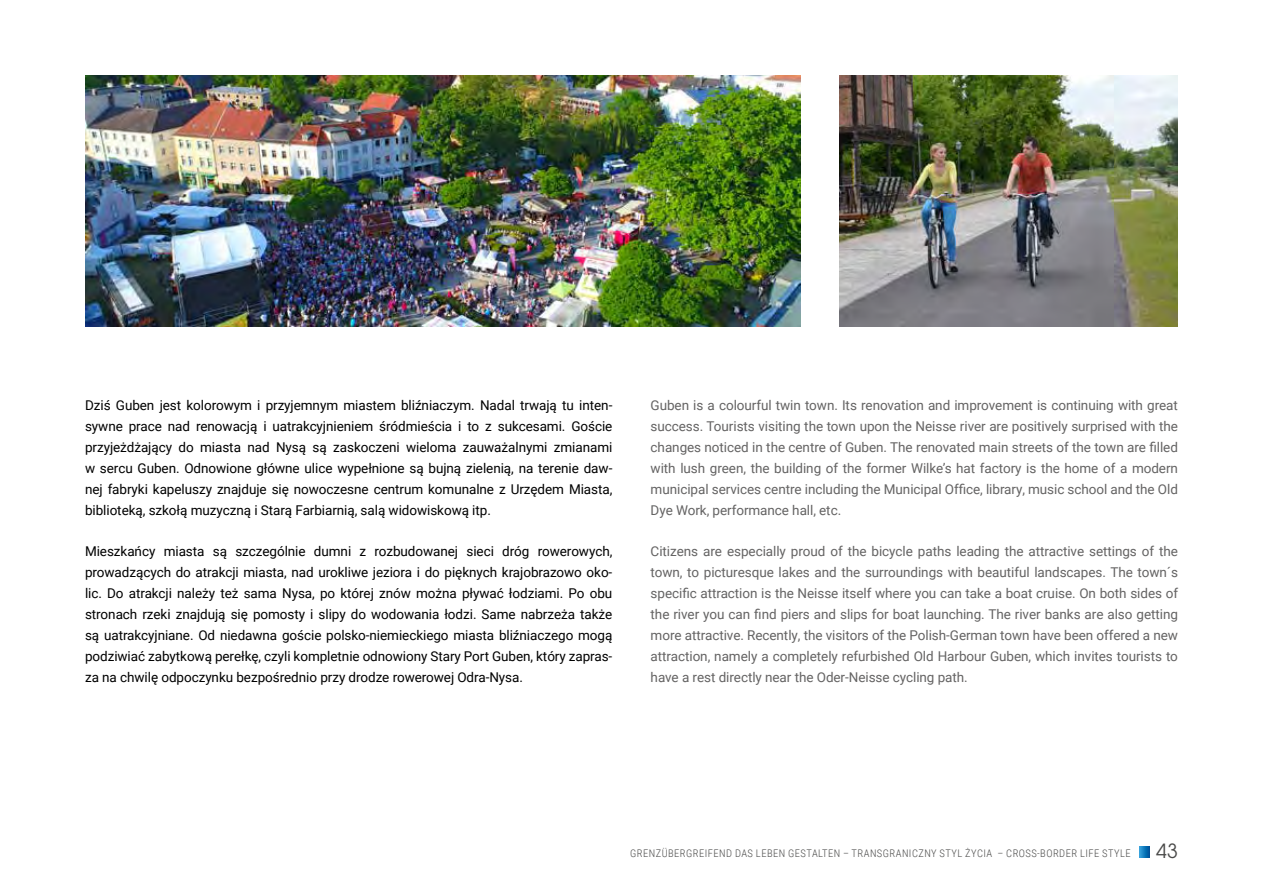
<style>
.page{position:relative;width:1263px;height:893px;background:#fff}
.page>*{position:absolute;margin:0;border:0;box-sizing:border-box;transform-origin:0 0}
.t1{font:19.5px "ITC Avant Garde Pro";color:#4a4a49}
.t2{font:13.5px/20.9px "Roboto";letter-spacing:-.005em;color:#000;text-align:justify}
.t3{font:13.5px/20.9px "Roboto";letter-spacing:-.005em;color:#646363;text-align:justify}
.t4{font:300 10.5px "Roboto Condensed";letter-spacing:.045em;color:#4a4a49}
</style>
<div class="page">
<img style="left:85px;top:75px;width:716px;height:251px">
<img style="left:839px;top:75px;width:339px;height:251px">
<svg style="left:1139px;top:847px;width:11px;height:10px"></svg>
<p class="t2" style="left:85px;top:394px;width:529px">Dziś Guben jest kolorowym i przyjemnym miastem bliźniaczym. Nadal trwają tu inten&shy;sywne prace nad renowacją i uatrakcyjnieniem śródmieścia i to z sukcesami. Goście przyjeżdżający do miasta nad Nysą są zaskoczeni wieloma zauważalnymi zmianami w sercu Guben. Odnowione główne ulice wypełnione są bujną zielenią, na terenie daw&shy;nej fabryki kapeluszy znajduje się nowoczesne centrum komunalne z Urzędem Miasta, biblioteką, szkołą muzyczną i Starą Farbiarnią, salą widowiskową itp.</p>
<p class="t2" style="left:85px;top:541px;width:529px">Mieszkańcy miasta są szczególnie dumni z rozbudowanej sieci dróg rowerowych, prowadzących do atrakcji miasta, nad urokliwe jeziora i do pięknych krajobrazowo oko&shy;lic. Do atrakcji należy też sama Nysa, po której znów można pływać łodziami. Po obu stronach rzeki znajdują się pomosty i slipy do wodowania łodzi. Same nabrzeża także są uatrakcyjniane. Od niedawna goście polsko-niemieckiego miasta bliźniaczego mogą podziwiać zabytkową perełkę, czyli kompletnie odnowiony Stary Port Guben, który zapras&shy;za na chwilę odpoczynku bezpośrednio przy drodze rowerowej Odra-Nysa.</p>
<p class="t3" style="left:651px;top:394px;width:529px">Guben is a colourful twin town. Its renovation and improvement is continuing with great success. Tourists visiting the town upon the Neisse river are positively surprised with the changes noticed in the centre of Guben. The renovated main streets of the town are filled with lush green, the building of the former Wilke’s hat factory is the home of a modern municipal services centre including the Municipal Office, library, music school and the Old Dye Work, performance hall, etc.</p>
<p class="t3" style="left:651px;top:541px;width:529px">Citizens are especially proud of the bicycle paths leading the attractive settings of the town, to picturesque lakes and the surroundings with beautiful landscapes. The town´s specific attraction is the Neisse itself where you can take a boat cruise. On both sides of the river you can find piers and slips for boat launching. The river banks are also getting more attractive. Recently, the visitors of the Polish-German town have been offered a new attraction, namely a completely refurbished Old Harbour Guben, which invites tourists to have a rest directly near the Oder-Neisse cycling path.</p>
<p class="t4" style="left:630px;top:846px;width:502px">GRENZÜBERGREIFEND DAS LEBEN GESTALTEN – TRANSGRANICZNY STYL ŻYCIA – CROSS-BORDER LIFE STYLE</p>
<h1 class="t1" style="left:1156px;top:839px;width:23px">43</h1>
</div>
